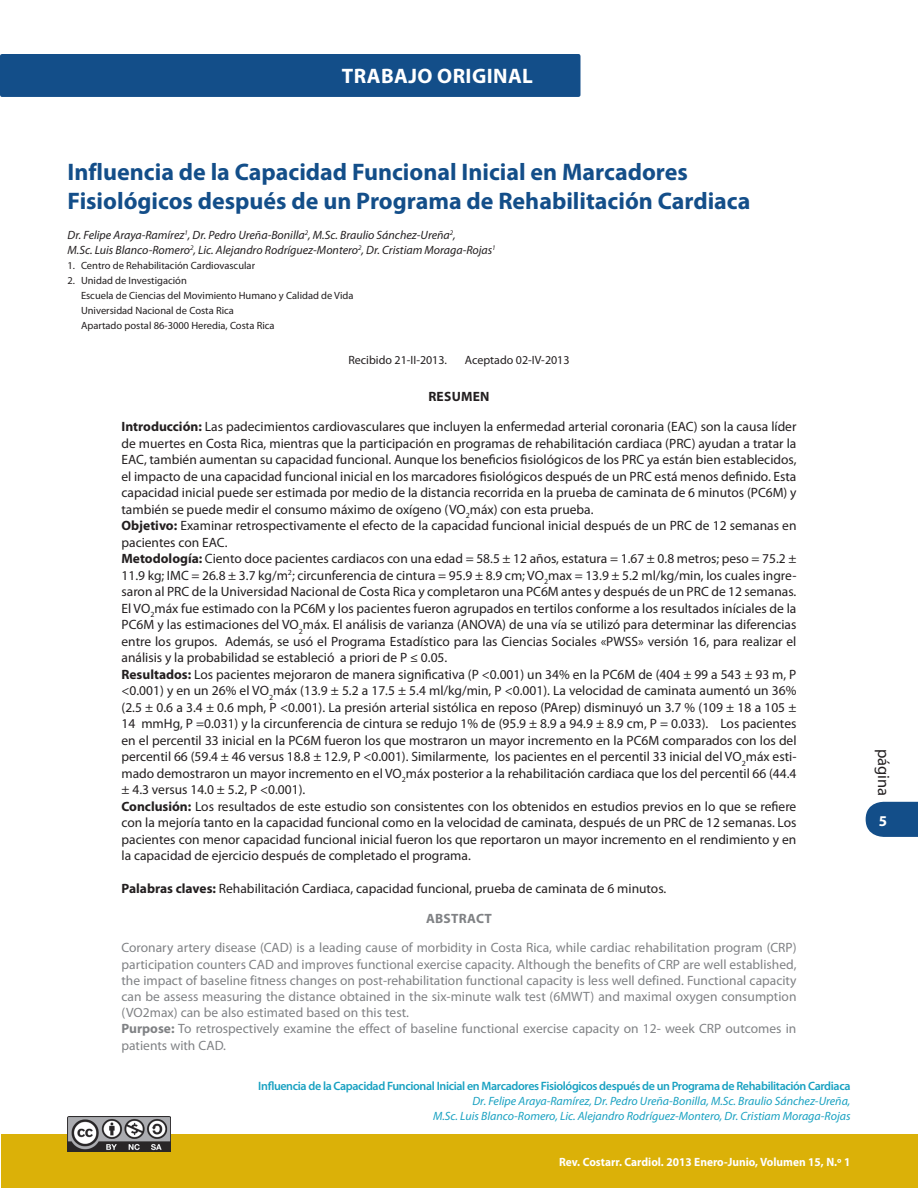
<style>
.page{position:relative;width:918px;height:1188px;background:#fff}
.page>*{position:absolute;margin:0;border:0;box-sizing:border-box;transform-origin:0 0}
._02-Título_Artículo{font:700 24px/28.5px "Myriad Pro";color:#134e89}
._01-Super_Título{font:700 21px "Myriad Pro";letter-spacing:.02em;color:#fff}
.t1{font:16.5px "Myriad Pro";color:#231f20}
.t2{font:700 15px "Myriad Pro";color:#fff}
._04-Resumen-TEXTO{font:13.5px/16.5px "Myriad Pro";color:#231f20;text-align:justify}
._05-Abstract_TEXTO{font:13.5px/16.2px "Myriad Pro";color:#808285;text-align:justify}
._05-0-Abstrac_TITULO{font:700 13.5px "Myriad Pro";letter-spacing:.02em;color:#808285}
._04-1-Resumen_TITULO{font:700 13.5px "Myriad Pro";letter-spacing:.02em;color:#231f20}
._08_1-Pie_de_página{font:600 12.15px "Myriad Pro";letter-spacing:-.03em;color:#18a1c1}
._03-Autores_Artículo{font:italic 12px "Myriad Pro";color:#231f20}
._09_1-Pie_de_página{font:italic 12px "Myriad Pro";color:#18a1c1}
.t3{font:700 12px "Myriad Pro";color:#fff;scale:.95 1}
._00-1-Fechas{font:12px "Myriad Pro";color:#231f20}
._03_1-Referencias_Au{font:10.5px "Myriad Pro";color:#231f20}
.s1{font-weight:700}
</style>
<div class="page">
<svg style="left:866px;top:801px;width:52px;height:36px;background:#265c92"></svg>
<div style="left:1px;top:1134px;width:917px;height:54px;background:#dbb108"></div>
<img style="left:68px;top:1116px;width:102px;height:36px">
<div style="left:0;top:54px;width:580px;height:43px;background:#134e89;border-radius:2px"></div>
<p class="_01-Super_Título" style="left:342px;top:63px;width:193px">TRABAJO ORIGINAL</p>
<p class="_02-Título_Artículo" style="left:68px;top:157px;width:685px">Influencia de la Capacidad Funcional Inicial en Marcadores<br>Fisiológicos después de un Programa de Rehabilitación Cardiaca</p>
<p class="_03-Autores_Artículo" style="left:68px;top:227px;width:390px">Dr. Felipe Araya-Ramírez<sup>1</sup>, Dr. Pedro Ureña-Bonilla<sup>2</sup>, M.Sc. Braulio Sánchez-Ureña<sup>2</sup>,</p>
<p class="_03-Autores_Artículo" style="left:68px;top:242px;width:430px">M.Sc. Luis Blanco-Romero<sup>2</sup>, Lic. Alejandro Rodríguez-Montero<sup>2</sup>, Dr. Cristiam Moraga-Rojas<sup>1</sup></p>
<p class="_03_1-Referencias_Au" style="left:68px;top:259px;width:189px">1. Centro de Rehabilitación Cardiovascular</p>
<p class="_03_1-Referencias_Au" style="left:68px;top:274px;width:121px">2. Unidad de Investigación</p>
<p class="_03_1-Referencias_Au" style="left:81px;top:289px;width:274px">Escuela de Ciencias del Movimiento Humano y Calidad de Vida</p>
<p class="_03_1-Referencias_Au" style="left:81px;top:304px;width:154px">Universidad Nacional de Costa Rica</p>
<p class="_03_1-Referencias_Au" style="left:81px;top:319px;width:195px">Apartado postal 86-3000 Heredia, Costa Rica</p>
<p class="_00-1-Fechas" style="left:348px;top:353px;width:100px">Recibido 21-II-2013.</p>
<p class="_00-1-Fechas" style="left:465px;top:353px;width:106px">Aceptado 02-IV-2013</p>
<p class="_04-1-Resumen_TITULO" style="left:428px;top:388px;width:63px">RESUMEN</p>
<p class="_04-Resumen-TEXTO" style="left:122px;top:418px;width:677px"><span class="s1">Introducción:</span> Las padecimientos cardiovasculares que incluyen la enfermedad arterial coronaria (EAC) son la causa líder de muertes en Costa Rica, mientras que la participación en programas de rehabilitación cardiaca (PRC) ayudan a tratar la EAC, también aumentan su capacidad funcional. Aunque los beneficios fisiológicos de los PRC ya están bien establecidos, el impacto de una capacidad funcional inicial en los marcadores fisiológicos después de un PRC está menos definido. Esta capacidad inicial puede ser estimada por medio de la distancia recorrida en la prueba de caminata de 6 minutos (PC6M) y también se puede medir el consumo máximo de oxígeno (VO<sub>2</sub>máx) con esta prueba.</p>
<p class="_04-Resumen-TEXTO" style="left:122px;top:517px;width:677px"><span class="s1">Objetivo:</span> Examinar retrospectivamente el efecto de la capacidad funcional inicial después de un PRC de 12 semanas en pacientes con EAC.</p>
<p class="_04-Resumen-TEXTO" style="left:122px;top:550px;width:677px"><span class="s1">Metodología:</span> Ciento doce pacientes cardiacos con una edad = 58.5 ± 12 años, estatura = 1.67 ± 0.8 metros; peso = 75.2 ± 11.9 kg; IMC = 26.8 ± 3.7 kg/m<sup>2</sup>; circunferencia de cintura = 95.9 ± 8.9 cm; VO<sub>2</sub>max = 13.9 ± 5.2 ml/kg/min, los cuales ingre&shy;saron al PRC de la Universidad Nacional de Costa Rica y completaron una PC6M antes y después de un PRC de 12 semanas.<br>El VO<sub>2</sub>máx fue estimado con la PC6M y los pacientes fueron agrupados en tertilos conforme a los resultados iníciales de la PC6M y las estimaciones del VO<sub>2</sub>máx. El análisis de varianza (ANOVA) de una vía se utilizó para determinar las diferencias entre los grupos. Además, se usó el Programa Estadístico para las Ciencias Sociales «PWSS» versión 16, para realizar el análisis y la probabilidad se estableció a priori de P ≤ 0.05.</p>
<p class="_04-Resumen-TEXTO" style="left:122px;top:666px;width:677px"><span class="s1">Resultados:</span> Los pacientes mejoraron de manera significativa (P &lt;0.001) un 34% en la PC6M de (404 ± 99 a 543 ± 93 m, P &lt;0.001) y en un 26% el VO<sub>2</sub>máx (13.9 ± 5.2 a 17.5 ± 5.4 ml/kg/min, P &lt;0.001). La velocidad de caminata aumentó un 36% (2.5 ± 0.6 a 3.4 ± 0.6 mph, P &lt;0.001). La presión arterial sistólica en reposo (PArep) disminuyó un 3.7 % (109 ± 18 a 105 ± 14 mmHg, P =0.031) y la circunferencia de cintura se redujo 1% de (95.9 ± 8.9 a 94.9 ± 8.9 cm, P = 0.033). Los pacientes en el percentil 33 inicial en la PC6M fueron los que mostraron un mayor incremento en la PC6M comparados con los del percentil 66 (59.4 ± 46 versus 18.8 ± 12.9, P &lt;0.001). Similarmente, los pacientes en el percentil 33 inicial del VO<sub>2</sub>máx esti&shy;mado demostraron un mayor incremento en el VO<sub>2</sub>máx posterior a la rehabilitación cardiaca que los del percentil 66 (44.4 ± 4.3 versus 14.0 ± 5.2, P &lt;0.001).</p>
<p class="_04-Resumen-TEXTO" style="left:122px;top:798px;width:677px"><span class="s1">Conclusión:</span> Los resultados de este estudio son consistentes con los obtenidos en estudios previos en lo que se refiere con la mejoría tanto en la capacidad funcional como en la velocidad de caminata, después de un PRC de 12 semanas. Los pacientes con menor capacidad funcional inicial fueron los que reportaron un mayor incremento en el rendimiento y en la capacidad de ejercicio después de completado el programa.</p>
<p class="_04-Resumen-TEXTO" style="left:122px;top:880px;width:546px"><span class="s1">Palabras claves:</span> Rehabilitación Cardiaca, capacidad funcional, prueba de caminata de 6 minutos.</p>
<p class="_05-0-Abstrac_TITULO" style="left:426px;top:909px;width:67px">ABSTRACT</p>
<p class="_05-Abstract_TEXTO" style="left:122px;top:940px;width:677px">Coronary artery disease (CAD) is a leading cause of morbidity in Costa Rica, while cardiac rehabilitation program (CRP) participation counters CAD and improves functional exercise capacity. Although the benefits of CRP are well established, the impact of baseline fitness changes on post-rehabilitation functional capacity is less well defined. Functional capacity can be assess measuring the distance obtained in the six-minute walk test (6MWT) and maximal oxygen consumption (VO2max) can be also estimated based on this test.</p>
<p class="_05-Abstract_TEXTO" style="left:122px;top:1021px;width:676px"><span class="s1">Purpose:</span> To retrospectively examine the effect of baseline functional exercise capacity on 12- week CRP outcomes in patients with CAD.</p>
<p class="_08_1-Pie_de_página" style="left:258px;top:1078px;width:594px">Influencia de la Capacidad Funcional Inicial en Marcadores Fisiológicos después de un Programa de Rehabilitación Cardiaca</p>
<p class="_09_1-Pie_de_página" style="left:472px;top:1093px;width:380px">Dr. Felipe Araya-Ramírez, Dr. Pedro Ureña-Bonilla, M.Sc. Braulio Sánchez-Ureña,</p>
<p class="_09_1-Pie_de_página" style="left:433px;top:1108px;width:419px">M.Sc. Luis Blanco-Romero, Lic. Alejandro Rodríguez-Montero, Dr. Cristiam Moraga-Rojas</p>
<p class="t3" style="left:559px;top:1154px;width:308px">Rev. Costarr. Cardiol. 2013 Enero-Junio, Volumen 15, N.º 1</p>
<p class="t1" style="left:894px;top:749px;width:49px;rotate:90deg">página</p>
<p class="t2" style="left:879px;top:811px;width:10px">5</p>
</div>
